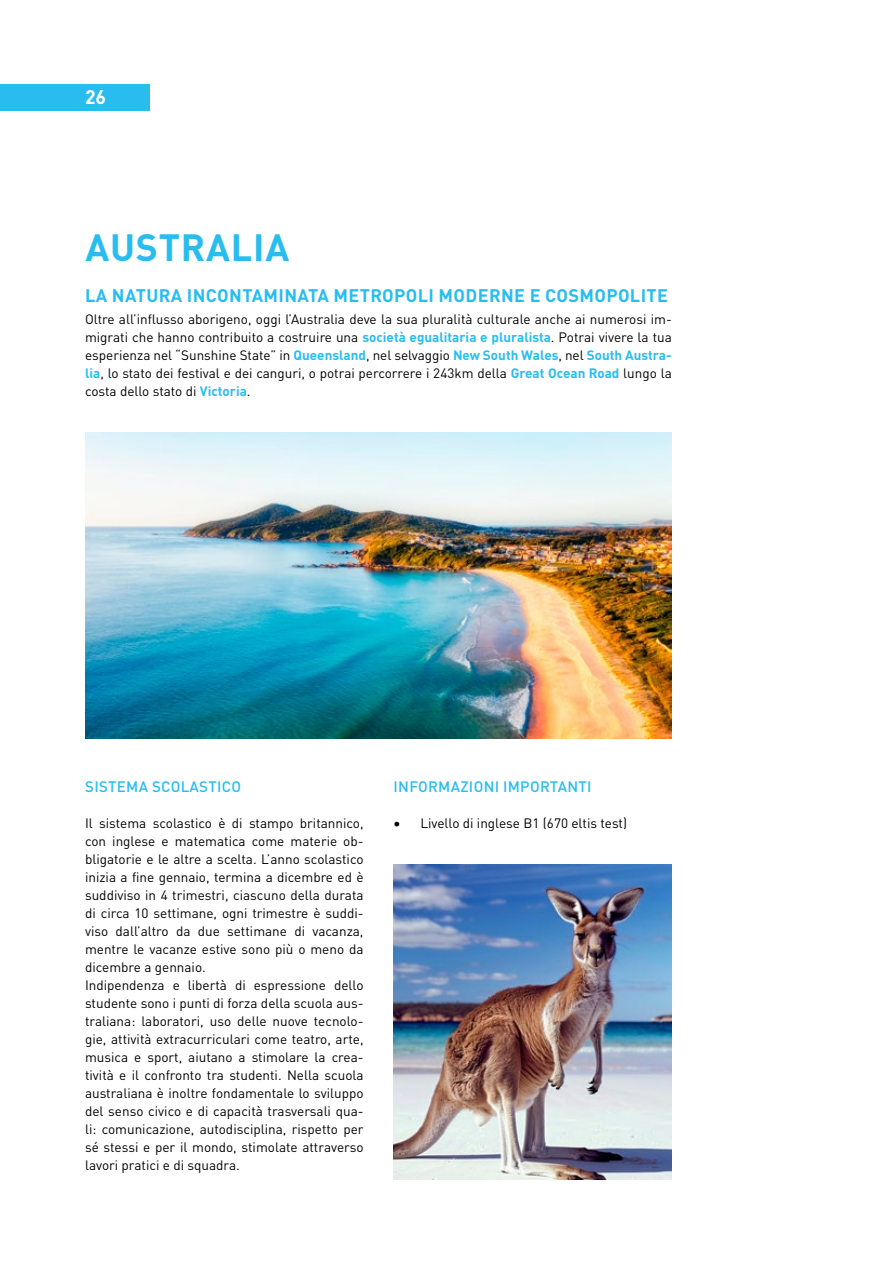
<style>
.page{position:relative;width:893px;height:1263px;background:#fff}
.page>*{position:absolute;margin:0;border:0;box-sizing:border-box;transform-origin:0 0}
.t1{font:700 37.5px "DIN Pro";letter-spacing:.02em;color:#29bdef}
.t2{font:700 19.5px "DIN Pro";color:#fff}
.t3{font:700 18px "DIN Pro";letter-spacing:.02em;color:#29bdef}
.t4{font:500 15px "DIN Pro";letter-spacing:.02em;color:#29bdef}
.t5{font:13.5px/18px "DIN Pro";color:#000}
.t6{font:13.5px/18px "DIN Pro";color:#000;text-align:justify}
.s1{font-weight:700;color:#29bdef}
.s2{font-family:"Minion Pro";font-size:18px}
</style>
<div class="page">
<img style="left:85px;top:432px;width:587px;height:306px">
<img style="left:393px;top:864px;width:279px;height:315px">
<div style="left:0;top:84px;width:149px;height:26px;background:#29bdef"></div>
<h2 class="t2" style="left:85px;top:80px;width:23px">26</h2>
<h1 class="t1" style="left:85px;top:216px;width:205px">AUSTRALIA</h1>
<h3 class="t3" style="left:85px;top:280px;width:584px">LA NATURA INCONTAMINATA METROPOLI MODERNE E COSMOPOLITE</h3>
<p class="t6" style="left:85px;top:310px;width:588px">Oltre all’influsso aborigeno, oggi l’Australia deve la sua pluralità culturale anche ai numerosi im&shy;migrati che hanno contribuito a costruire una <span class="s1">società egualitaria e pluralista</span>. Potrai vivere la tua esperienza nel “Sunshine State” in <span class="s1">Queensland</span>, nel selvaggio <span class="s1">New South Wales</span>, nel <span class="s1">South Austra&shy;lia</span>, lo stato dei festival e dei canguri, o potrai percorrere i 243km della <span class="s1">Great Ocean Road</span> lungo la costa dello stato di <span class="s1">Victoria</span>.</p>
<p class="t4" style="left:85px;top:774px;width:157px">SISTEMA SCOLASTICO</p>
<p class="t4" style="left:393px;top:774px;width:200px">INFORMAZIONI IMPORTANTI</p>
<p class="t5" style="left:85px;top:813px;width:280px">Il sistema scolastico è di stampo britannico, con inglese e matematica come materie ob&shy;bligatorie e le altre a scelta. L’anno scolastico inizia a fine gennaio, termina a dicembre ed è suddiviso in 4 trimestri, ciascuno della durata di circa 10 settimane, ogni trimestre è suddi&shy;viso dall’altro da due settimane di vacanza, mentre le vacanze estive sono più o meno da dicembre a gennaio.<br>Indipendenza e libertà di espressione dello studente sono i punti di forza della scuola aus&shy;traliana: laboratori, uso delle nuove tecnolo&shy;gie, attività extracurriculari come teatro, arte, musica e sport, aiutano a stimolare la crea&shy;tività e il confronto tra studenti. Nella scuola australiana è inoltre fondamentale lo sviluppo del senso civico e di capacità trasversali qua&shy;li: comunicazione, autodisciplina, rispetto per sé stessi e per il mondo, stimolate attraverso lavori pratici e di squadra.</p>
<p class="t5" style="left:393px;top:813px;width:235px"><span class="s2">•</span> Livello di inglese B1 (670 eltis test)</p>
</div>
